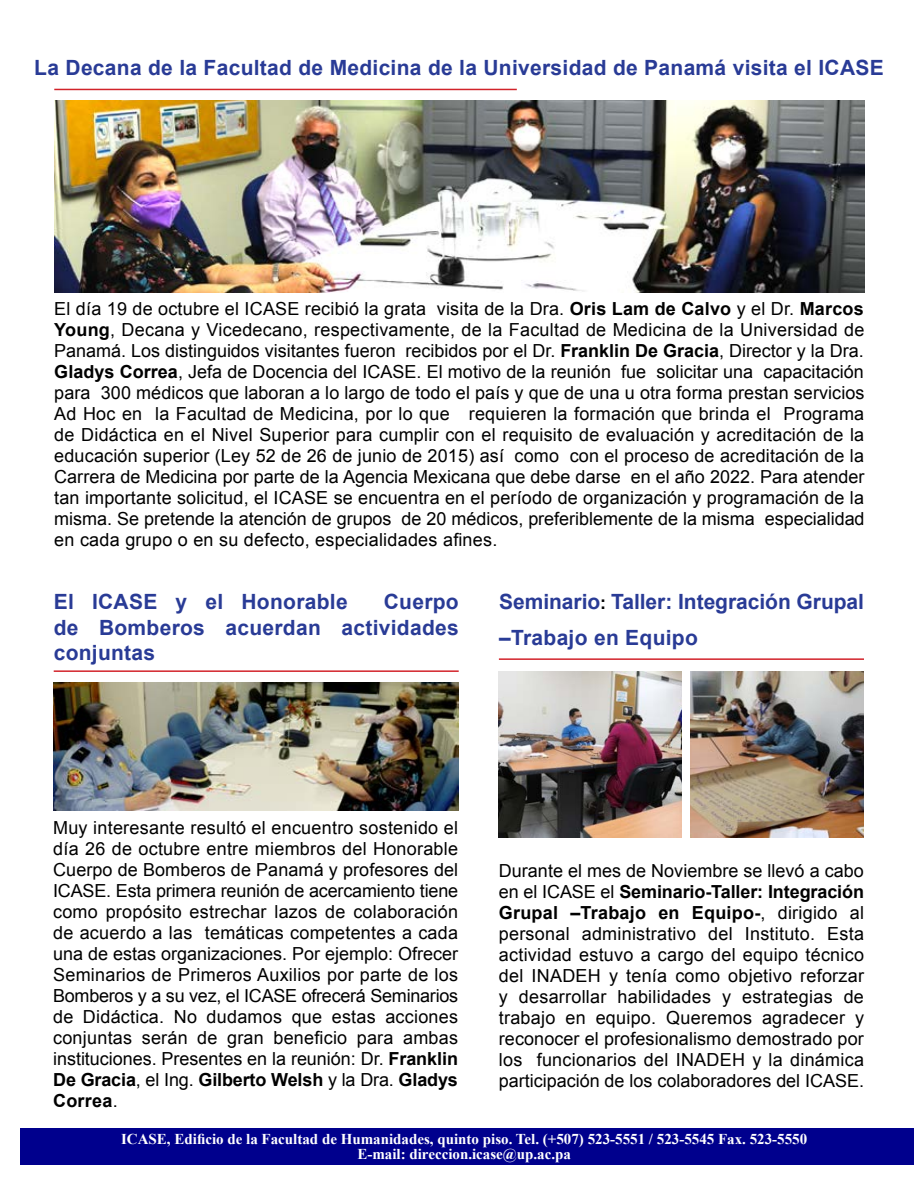
<style>
.page{position:relative;width:918px;height:1188px;background:#fff}
.page>*{position:absolute;margin:0;border:0;box-sizing:border-box;transform-origin:0 0}
.t1{font:700 21px/25.5px "Arial";letter-spacing:.015em;color:#293b96;text-align:justify}
.t2{font:18px/21px "Arial";color:#000;text-align:justify}
.t3{font:700 15px/15px "Times New Roman";color:#fff;text-align:center}
.s1{font-weight:700}
.s2{font-size:18px;color:#000}
</style>
<div class="page">
<div style="left:21px;top:1129px;width:893px;height:36px;background:#00008d"></div>
<hr style="left:54px;top:670px;width:405px;height:2px;background:#d2232a">
<hr style="left:54px;top:89px;width:463px;height:1px;background:#d2232a">
<hr style="left:499px;top:658px;width:365px;height:2px;background:#d2232a">
<img style="left:499px;top:672px;width:182px;height:166px">
<img style="left:690px;top:672px;width:174px;height:166px">
<img style="left:54px;top:101px;width:810px;height:191px">
<img style="left:54px;top:682px;width:404px;height:129px">
<p class="t1" style="left:34px;top:55px;width:851px">La Decana de la Facultad de Medicina de la Universidad de Panamá visita el ICASE</p>
<p class="t2" style="left:54px;top:299px;width:812px">El día 19 de octubre el ICASE recibió la grata visita de la Dra. <span class="s1">Oris Lam de Calvo</span> y el Dr. <span class="s1">Marcos Young</span>, Decana y Vicedecano, respectivamente, de la Facultad de Medicina de la Universidad de Panamá. Los distinguidos visitantes fueron recibidos por el Dr. <span class="s1">Franklin De Gracia</span>, Director y la Dra.<br><span class="s1">Gladys Correa</span>, Jefa de Docencia del ICASE. El motivo de la reunión fue solicitar una capacitación para 300 médicos que laboran a lo largo de todo el país y que de una u otra forma prestan servicios Ad Hoc en la Facultad de Medicina, por lo que requieren la formación que brinda el Programa de Didáctica en el Nivel Superior para cumplir con el requisito de evaluación y acreditación de la educación superior (Ley 52 de 26 de junio de 2015) así como con el proceso de acreditación de la Carrera de Medicina por parte de la Agencia Mexicana que debe darse en el año 2022. Para atender tan importante solicitud, el ICASE se encuentra en el período de organización y programación de la misma. Se pretende la atención de grupos de 20 médicos, preferiblemente de la misma especialidad en cada grupo o en su defecto, especialidades afines.</p>
<p class="t1" style="left:54px;top:590px;width:407px;text-indent:330px">Cuerpo de Bomberos acuerdan actividades conjuntas</p>
<p class="t1" style="left:499px;top:585px;width:366px;line-height:36px">Seminario<span class="s2">:</span> Taller: Integración Grupal –Trabajo en Equipo</p>
<p class="t1" style="left:54px;top:590px;width:295px">El ICASE y el Honorable</p>
<p class="t2" style="left:53px;top:818px;width:407px">Muy interesante resultó el encuentro sostenido el día 26 de octubre entre miembros del Honorable Cuerpo de Bomberos de Panamá y profesores del ICASE. Esta primera reunión de acercamiento tiene como propósito estrechar lazos de colaboración de acuerdo a las temáticas competentes a cada una de estas organizaciones. Por ejemplo: Ofrecer Seminarios de Primeros Auxilios por parte de los Bomberos y a su vez, el ICASE ofrecerá Seminarios de Didáctica. No dudamos que estas acciones conjuntas serán de gran beneficio para ambas instituciones. Presentes en la reunión: Dr. <span class="s1">Franklin De Gracia</span>, el Ing. <span class="s1">Gilberto Welsh</span> y la Dra. <span class="s1">Gladys Correa</span>.</p>
<p class="t3" style="left:121px;top:1131px;width:688px">ICASE, Edificio de la Facultad de Humanidades, quinto piso. Tel. (+507) 523-5551 / 523-5545 Fax. 523-5550<br>E-mail: direccion.icase@up.ac.pa</p>
<p class="t2" style="left:499px;top:860px;width:367px">Durante el mes de Noviembre se llevó a cabo en el ICASE el <span class="s1">Seminario-Taller: Integración Grupal –Trabajo en Equipo-</span>, dirigido al personal administrativo del Instituto. Esta actividad estuvo a cargo del equipo técnico del INADEH y tenía como objetivo reforzar y desarrollar habilidades y estrategias de trabajo en equipo. Queremos agradecer y reconocer el profesionalismo demostrado por los funcionarios del INADEH y la dinámica participación de los colaboradores del ICASE.</p>
</div>
